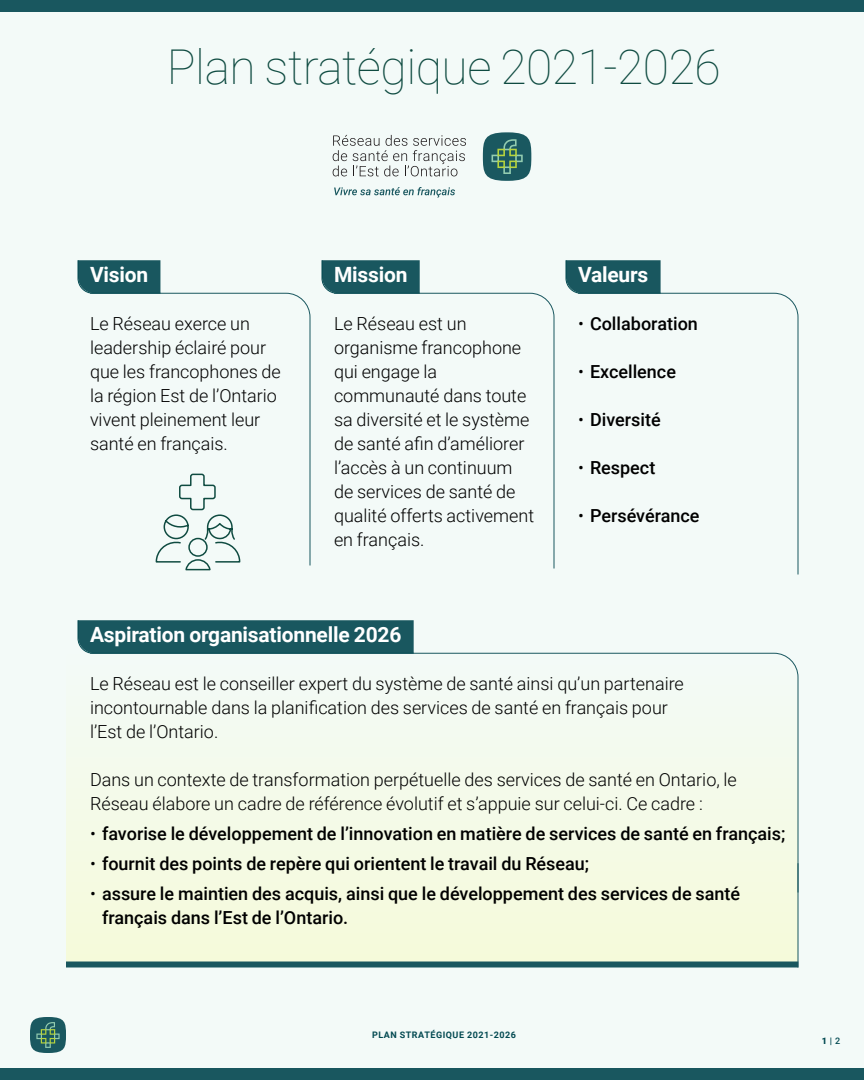
<style>
.page{position:relative;width:864px;height:1080px;background:#f3faf8}
.page>*{position:absolute;margin:0;border:0;box-sizing:border-box;transform-origin:0 0}
.Titre_H1{font:100 48px "Roboto";letter-spacing:-.01em;color:#0f4b41}
.Titre_H2{font:700 21px "Roboto";letter-spacing:-.01em;color:#fff}
.Texte_Paragraph_Bord{font:300 18px/24px "Roboto";color:#000}
.t1{font:500 18px/24px "Roboto";color:#000}
.t2{font:700 9px "Roboto";letter-spacing:.06em;color:#024951}
.t3{font:900 9px "Roboto";color:#024951}
.s1{font-weight:300}
.s2{font-weight:700}
.s3{font-weight:500}
</style>
<div class="page">
<div style="left:0;top:0;width:864px;height:12px;background:#19575f"></div>
<div style="left:0;top:1068px;width:864px;height:12px;background:#19575f"></div>
<div style="left:30px;top:1017px;width:36px;height:36px;background:#1a5860;border-radius:17px"></div>
<svg style="left:36px;top:1022px;width:24px;height:26px"></svg>
<div style="left:66px;top:758px;width:732px;height:204px;background:#f5fadd"></div>
<svg style="left:334px;top:187px;width:121px;height:11px"></svg>
<div style="left:483px;top:132px;width:48px;height:49px;background:#1a5860;border-radius:23px"></div>
<svg style="left:492px;top:139px;width:31px;height:35px"></svg>
<svg style="left:333px;top:135px;width:133px;height:41px"></svg>
<svg style="left:77px;top:260px;width:84px;height:34px;background:#215d65"></svg>
<svg style="left:89px;top:292px;width:222px;height:274px"></svg>
<svg style="left:321px;top:260px;width:99px;height:34px;background:#205c63"></svg>
<svg style="left:333px;top:292px;width:222px;height:277px"></svg>
<svg style="left:565px;top:260px;width:96px;height:34px;background:#205c64"></svg>
<svg style="left:577px;top:292px;width:222px;height:283px"></svg>
<svg style="left:155px;top:473px;width:86px;height:98px"></svg>
<div style="left:77px;top:620px;width:337px;height:34px;background:#19575f"></div>
<svg style="left:89px;top:652px;width:710px;height:241px"></svg>
<hr style="left:798px;top:863px;width:1px;height:105px;background:#19575f">
<div style="left:66px;top:962px;width:732px;height:6px;background:#19575f"></div>
<h1 class="Titre_H1" style="left:167px;top:33px;width:555px">Plan stratégique 2021-2026</h1>
<h2 class="Titre_H2" style="left:90px;top:260px;width:60px">Vision</h2>
<p class="Texte_Paragraph_Bord" style="left:90px;top:311px;width:192px">Le Réseau exerce un leadership éclairé pour que les francophones de la région Est de l’Ontario vivent pleinement leur santé en français.</p>
<h2 class="Titre_H2" style="left:334px;top:260px;width:75px">Mission</h2>
<p class="Texte_Paragraph_Bord" style="left:334px;top:311px;width:202px">Le Réseau est un organisme francophone qui engage la communauté dans toute sa diversité et le système de santé afin d’améliorer l’accès à un continuum de services de santé de qualité offerts activement en français.</p>
<h2 class="Titre_H2" style="left:578px;top:260px;width:72px">Valeurs</h2>
<p class="t1" style="left:578px;top:311px;width:121px"><span class="s1">•</span> Collaboration</p>
<p class="t1" style="left:578px;top:359px;width:100px"><span class="s1">•</span> Excellence</p>
<p class="t1" style="left:578px;top:407px;width:84px"><span class="s1">•</span> Diversité</p>
<p class="t1" style="left:578px;top:455px;width:79px"><span class="s1">•</span> Respect</p>
<p class="t1" style="left:578px;top:503px;width:123px"><span class="s1">•</span> Persévérance</p>
<h2 class="Titre_H2" style="left:90px;top:620px;width:313px">Aspiration organisationnelle 2026</h2>
<p class="Texte_Paragraph_Bord" style="left:90px;top:671px;width:595px">Le Réseau est le conseiller expert du système de santé ainsi qu’un partenaire incontournable dans la planification des services de santé en français pour l’Est de l’Ontario.</p>
<p class="Texte_Paragraph_Bord" style="left:90px;top:767px;width:648px">Dans un contexte de transformation perpétuelle des services de santé en Ontario, le<br>Réseau élabore un cadre de référence évolutif et s’appuie sur celui-ci. Ce cadre :</p>
<p class="t1" style="left:90px;top:821px;width:697px"><span class="s1">•</span> favorise le développement de l’innovation en matière de services de santé en français;</p>
<p class="t1" style="left:90px;top:851px;width:501px"><span class="s1">•</span> fournit des points de repère qui orientent le travail du Réseau;</p>
<p class="t1" style="left:102px;top:881px;width:640px;text-indent:-12px"><span class="s1">•</span> assure le maintien des acquis, ainsi que le développement des services de santé français dans l’Est de l’Ontario.</p>
<p class="t2" style="left:372px;top:1028px;width:146px">PLAN STRATÉGIQUE 2021-2026</p>
<p class="t3" style="left:822px;top:1034px;width:20px">1 <span class="s2">|</span> <span class="s3">2</span></p>
</div>
